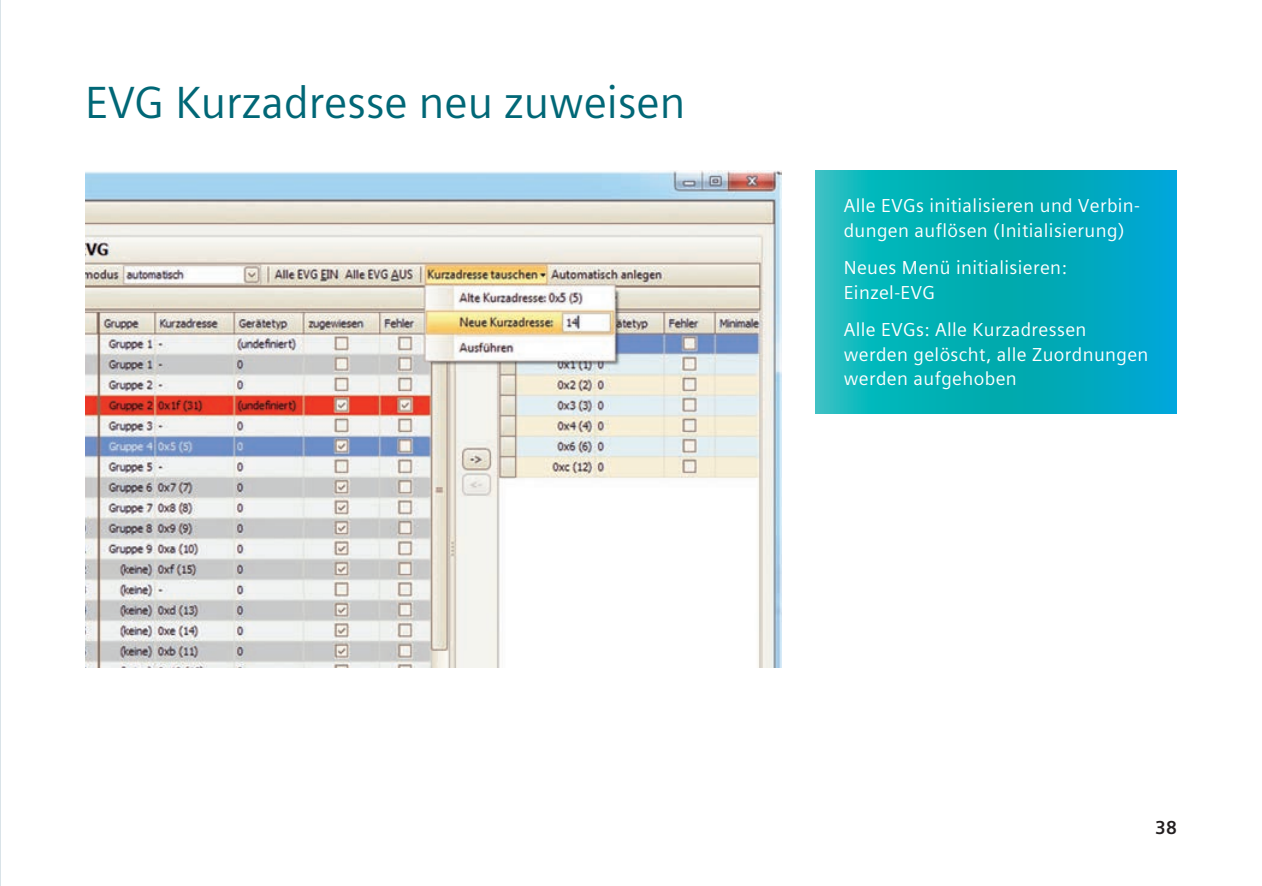
<style>
.page{position:relative;width:1262px;height:886px;background:#fff}
.page>*{position:absolute;margin:0;border:0;box-sizing:border-box;transform-origin:0 0}
.t1{font:45px "Siemens Sans Global";color:#006776}
.t2{font:18.75px/24.8px "Siemens Sans Global";letter-spacing:.02em;color:#fff}
.t3{font:700 18.75px "Siemens Sans Global";color:#231f20}
</style>
<div class="page">
<img style="left:85px;top:170px;width:696px;height:497px">
<svg style="left:815px;top:170px;width:361px;height:244px;background:#05aebb"></svg>
<hr style="left:0;top:0;width:1px;height:886px;background:#b5c8d2">
<h1 class="t1" style="left:85px;top:68px;width:602px">EVG Kurzadresse neu zuweisen</h1>
<p class="t2" style="left:843px;top:193px;width:298px">Alle EVGs initialisieren und Verbin&shy;dungen auflösen (Initialisierung)</p>
<p class="t2" style="left:843px;top:255px;width:225px">Neues Menü initialisieren:<br>Einzel-EVG</p>
<p class="t2" style="left:843px;top:317px;width:306px">Alle EVGs: Alle Kurzadressen werden gelöscht, alle Zuordnungen werden aufgehoben</p>
<p class="t3" style="left:1154px;top:813px;width:23px">38</p>
</div>
